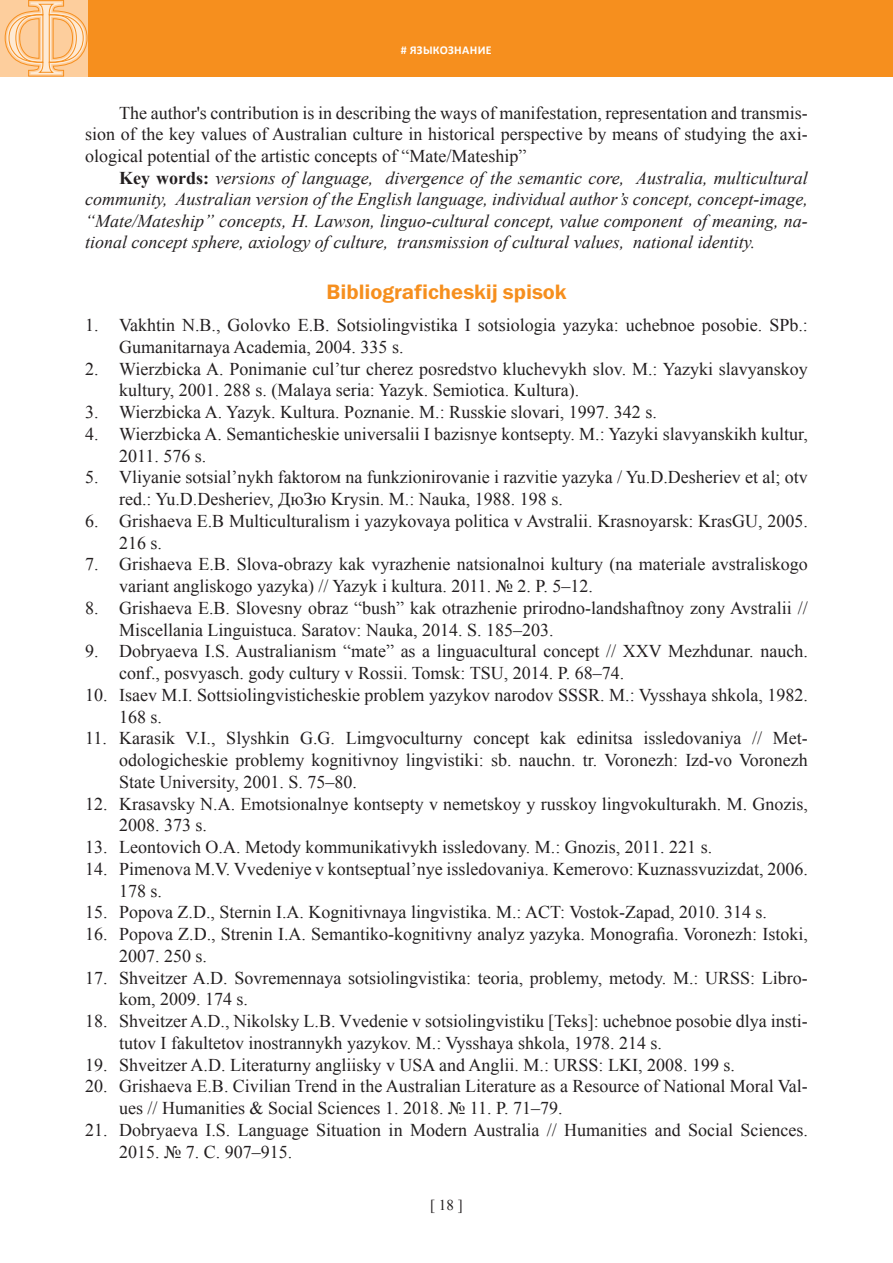
<style>
.page{position:relative;width:893px;height:1263px;background:#fff}
.page>*{position:absolute;margin:0;border:0;box-sizing:border-box;transform-origin:0 0}
.t1{font:21px "ez Franklin Goth Demi";color:#f68f1e}
.t2{font:18px/21.8px "Times New Roman";color:#231f20}
.t3{font:italic 18px/21.6px "Times New Roman";color:#231f20;text-align:justify}
.t4{font:15px "Times New Roman";color:#231f20}
.t5{font:700 12px "Calibri";letter-spacing:.03em;color:#fff}
.s1{font-weight:700;font-style:normal}
</style>
<div class="page">
<div style="left:0;top:0;width:893px;height:77px;background:#f68f1e"></div>
<div style="left:0;top:0;width:88px;height:77px;background:#fdce9d"></div>
<svg style="left:4px;top:0;width:84px;height:77px"></svg>
<p class="t5" style="left:401px;top:43px;width:92px"># ЯЗЫКОЗНАНИЕ</p>
<p class="t2" style="left:85px;top:102px;width:724px;text-align:justify;text-indent:34px">The author's contribution is in describing the ways of manifestation, representation and transmis&shy;sion of the key values of Australian culture in historical perspective by means of studying the axi&shy;ological potential of the artistic concepts of “Mate/Mateship”</p>
<p class="t3" style="left:85px;top:166px;width:724px;text-indent:34px"><span class="s1">Key words:</span> versions of language, divergence of the semantic core, Australia, multicultural community, Australian version of the English language, individual author’s concept, concept-image, “Mate/Mateship” concepts, H. Lawson, linguo-cultural concept, value component of meaning, na&shy;tional concept sphere, axiology of culture, transmission of cultural values, national identity.</p>
<p class="t1" style="left:326px;top:280px;width:242px">Bibliograficheskij spisok</p>
<p class="t2" style="left:119px;top:314px;width:690px;text-indent:-34px">1. Vakhtin N.B., Golovko E.B. Sotsiolingvistika I sotsiologia yazyka: uchebnoe posobie. SPb.:<br>Gumanitarnaya Academia, 2004. 335 s.</p>
<p class="t2" style="left:119px;top:357px;width:690px;text-indent:-34px">2. Wierzbicka A. Ponimanie cul’tur cherez posredstvo kluchevykh slov. M.: Yazyki slavyanskoy kultury, 2001. 288 s. (Malaya seria: Yazyk. Semiotica. Kultura).</p>
<p class="t2" style="left:85px;top:401px;width:573px">3. Wierzbicka A. Yazyk. Kultura. Poznanie. M.: Russkie slovari, 1997. 342 s.</p>
<p class="t2" style="left:119px;top:423px;width:690px;text-indent:-34px">4. Wierzbicka A. Semanticheskie universalii I bazisnye kontsepty. M.: Yazyki slavyanskikh kultur,<br>2011. 576 s.</p>
<p class="t2" style="left:119px;top:466px;width:690px;text-indent:-34px">5. Vliyanie sotsial’nykh faktoroм na funkzionirovanie i razvitie yazyka / Yu.D.Desheriev et al; otv red.: Yu.D.Desheriev, ДюЗю Krysin. M.: Nauka, 1988. 198 s.</p>
<p class="t2" style="left:119px;top:510px;width:690px;text-indent:-34px">6. Grishaeva E.B Multiculturalism i yazykovaya politica v Avstralii. Krasnoyarsk: KrasGU, 2005.<br>216 s.</p>
<p class="t2" style="left:119px;top:553px;width:690px;text-indent:-34px">7. Grishaeva E.B. Slova-obrazy kak vyrazhenie natsionalnoi kultury (na materiale avstraliskogo variant angliskogo yazyka) // Yazyk i kultura. 2011. № 2. P. 5–12.</p>
<p class="t2" style="left:119px;top:597px;width:690px;text-indent:-34px">8. Grishaeva E.B. Slovesny obraz “bush” kak otrazhenie prirodno-landshaftnoy zony Avstralii //<br>Miscellania Linguistuca. Saratov: Nauka, 2014. S. 185–203.</p>
<p class="t2" style="left:119px;top:640px;width:690px;text-indent:-34px">9. Dobryaeva I.S. Australianism “mate” as a linguacultural concept // XXV Mezhdunar. nauch. conf., posvyasch. gody cultury v Rossii. Tomsk: TSU, 2014. P. 68–74.</p>
<p class="t2" style="left:119px;top:684px;width:690px;text-indent:-34px">10. Isaev M.I. Sottsiolingvisticheskie problem yazykov narodov SSSR. M.: Vysshaya shkola, 1982.<br>168 s.</p>
<p class="t2" style="left:119px;top:727px;width:690px;text-align:justify;text-indent:-34px">11. Karasik V.I., Slyshkin G.G. Limgvoculturny concept kak edinitsa issledovaniya // Met&shy;odologicheskie problemy kognitivnoy lingvistiki: sb. nauchn. tr. Voronezh: Izd-vo Voronezh State University, 2001. S. 75–80.</p>
<p class="t2" style="left:119px;top:792px;width:690px;text-indent:-34px">12. Krasavsky N.A. Emotsionalnye kontsepty v nemetskoy y russkoy lingvokulturakh. M. Gnozis,<br>2008. 373 s.</p>
<p class="t2" style="left:85px;top:836px;width:629px">13. Leontovich O.A. Metody kommunikativykh issledovany. M.: Gnozis, 2011. 221 s.</p>
<p class="t2" style="left:119px;top:858px;width:690px;text-indent:-34px">14. Pimenova M.V. Vvedeniye v kontseptual’nye issledovaniya. Kemerovo: Kuznassvuzizdat, 2006.<br>178 s.</p>
<p class="t2" style="left:85px;top:901px;width:683px">15. Popova Z.D., Sternin I.A. Kognitivnaya lingvistika. M.: ACT: Vostok-Zapad, 2010. 314 s.</p>
<p class="t2" style="left:119px;top:923px;width:690px;text-indent:-34px">16. Popova Z.D., Strenin I.A. Semantiko-kognitivny analyz yazyka. Monografia. Voronezh: Istoki,<br>2007. 250 s.</p>
<p class="t2" style="left:119px;top:966px;width:690px;text-indent:-34px">17. Shveitzer A.D. Sovremennaya sotsiolingvistika: teoria, problemy, metody. M.: URSS: Libro&shy;kom, 2009. 174 s.</p>
<p class="t2" style="left:119px;top:1010px;width:690px;text-indent:-34px">18. Shveitzer A.D., Nikolsky L.B. Vvedenie v sotsiolingvistiku [Teks]: uchebnoe posobie dlya insti&shy;tutov I fakultetov inostrannykh yazykov. M.: Vysshaya shkola, 1978. 214 s.</p>
<p class="t2" style="left:85px;top:1053px;width:651px">19. Shveitzer A.D. Literaturny angliisky v USA and Anglii. M.: URSS: LKI, 2008. 199 s.</p>
<p class="t2" style="left:119px;top:1075px;width:690px;text-indent:-34px">20. Grishaeva E.B. Civilian Trend in the Australian Literature as a Resource of National Moral Val&shy;ues // Humanities &amp; Social Sciences 1. 2018. № 11. P. 71–79.</p>
<p class="t2" style="left:119px;top:1119px;width:690px;text-indent:-34px">21. Dobryaeva I.S. Language Situation in Modern Australia // Humanities and Social Sciences.<br>2015. № 7. C. 907–915.</p>
<p class="t4" style="left:430px;top:1194px;width:34px">[ 18 ]</p>
</div>
